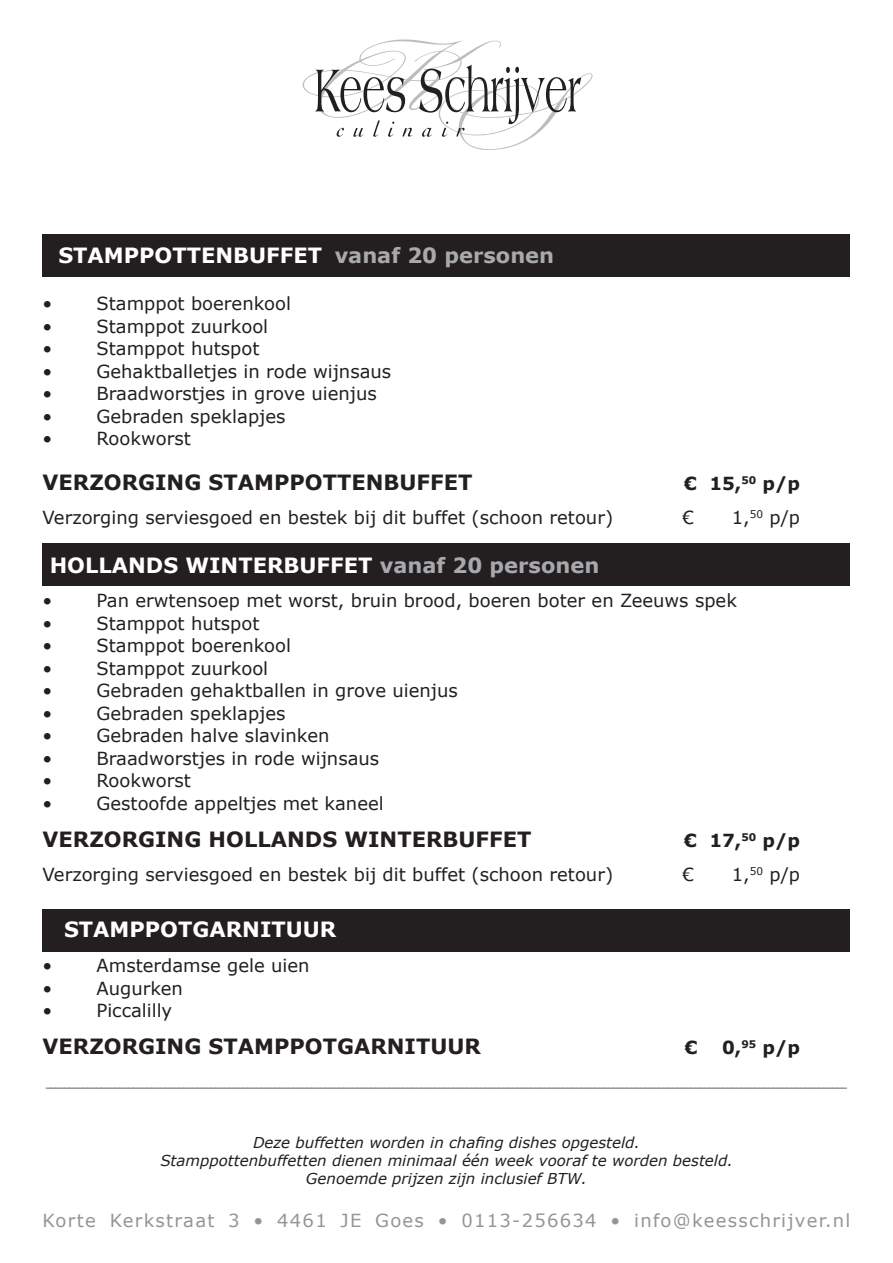
<style>
.page{position:relative;width:893px;height:1263px;background:#fff}
.page>*{position:absolute;margin:0;border:0;box-sizing:border-box;transform-origin:0 0}
.t1{font:700 21px "Verdana";color:#fff}
.t2{font:700 21px "Verdana";color:#231f20}
.t3{font:18px "Verdana";color:#231f20}
.t4{font:18px "Verdana";letter-spacing:.07em;color:#939598}
.t5{font:700 18px "Verdana";color:#231f20}
.t6{font:italic 15px "Verdana";color:#231f20}
.s1{color:#a8a9ad}
</style>
<div class="page">
<div style="left:43px;top:544px;width:807px;height:42px;background:#231f20"></div>
<div style="left:43px;top:235px;width:807px;height:42px;background:#231f20"></div>
<div style="left:43px;top:909px;width:807px;height:43px;background:#231f20"></div>
<svg style="left:302px;top:39px;width:291px;height:111px"></svg>
<p class="t1" style="left:58px;top:240px;width:497px">STAMPPOTTENBUFFET <span class="s1">vanaf 20 personen</span></p>
<p class="t3" style="left:43px;top:291px;width:11px">•</p>
<p class="t3" style="left:97px;top:291px;width:196px">Stamppot boerenkool</p>
<p class="t3" style="left:43px;top:314px;width:11px">•</p>
<p class="t3" style="left:97px;top:314px;width:173px">Stamppot zuurkool</p>
<p class="t3" style="left:43px;top:336px;width:11px">•</p>
<p class="t3" style="left:97px;top:336px;width:165px">Stamppot hutspot</p>
<p class="t3" style="left:43px;top:359px;width:11px">•</p>
<p class="t3" style="left:97px;top:359px;width:296px">Gehaktballetjes in rode wijnsaus</p>
<p class="t3" style="left:43px;top:381px;width:11px">•</p>
<p class="t3" style="left:97px;top:381px;width:282px">Braadworstjes in grove uienjus</p>
<p class="t3" style="left:43px;top:404px;width:11px">•</p>
<p class="t3" style="left:97px;top:404px;width:190px">Gebraden speklapjes</p>
<p class="t3" style="left:43px;top:426px;width:11px">•</p>
<p class="t3" style="left:97px;top:426px;width:96px">Rookworst</p>
<p class="t2" style="left:43px;top:468px;width:431px">VERZORGING STAMPPOTTENBUFFET</p>
<p class="t5" style="left:684px;top:471px;width:117px">€ 15,<sup>50</sup> p/p</p>
<p class="t3" style="left:43px;top:505px;width:572px">Verzorging serviesgoed en bestek bij dit buffet (schoon retour)</p>
<p class="t3" style="left:682px;top:505px;width:13px">€</p>
<p class="t3" style="left:732px;top:505px;width:70px">1,<sup>50</sup> p/p</p>
<p class="t1" style="left:50px;top:550px;width:551px">HOLLANDS WINTERBUFFET <span class="s1">vanaf 20 personen</span></p>
<p class="t3" style="left:43px;top:588px;width:11px">•</p>
<p class="t3" style="left:97px;top:588px;width:642px">Pan erwtensoep met worst, bruin brood, boeren boter en Zeeuws spek</p>
<p class="t3" style="left:43px;top:611px;width:11px">•</p>
<p class="t3" style="left:97px;top:611px;width:165px">Stamppot hutspot</p>
<p class="t3" style="left:43px;top:633px;width:11px">•</p>
<p class="t3" style="left:97px;top:633px;width:196px">Stamppot boerenkool</p>
<p class="t3" style="left:43px;top:656px;width:11px">•</p>
<p class="t3" style="left:97px;top:656px;width:173px">Stamppot zuurkool</p>
<p class="t3" style="left:43px;top:678px;width:11px">•</p>
<p class="t3" style="left:97px;top:678px;width:363px">Gebraden gehaktballen in grove uienjus</p>
<p class="t3" style="left:43px;top:701px;width:11px">•</p>
<p class="t3" style="left:97px;top:701px;width:190px">Gebraden speklapjes</p>
<p class="t3" style="left:43px;top:723px;width:11px">•</p>
<p class="t3" style="left:97px;top:723px;width:234px">Gebraden halve slavinken</p>
<p class="t3" style="left:43px;top:746px;width:11px">•</p>
<p class="t3" style="left:97px;top:746px;width:284px">Braadworstjes in rode wijnsaus</p>
<p class="t3" style="left:43px;top:768px;width:11px">•</p>
<p class="t3" style="left:97px;top:768px;width:96px">Rookworst</p>
<p class="t3" style="left:43px;top:791px;width:11px">•</p>
<p class="t3" style="left:97px;top:791px;width:289px">Gestoofde appeltjes met kaneel</p>
<p class="t2" style="left:43px;top:825px;width:490px">VERZORGING HOLLANDS WINTERBUFFET</p>
<p class="t5" style="left:684px;top:828px;width:117px">€ 17,<sup>50</sup> p/p</p>
<p class="t3" style="left:43px;top:862px;width:572px">Verzorging serviesgoed en bestek bij dit buffet (schoon retour)</p>
<p class="t3" style="left:682px;top:862px;width:13px">€</p>
<p class="t3" style="left:732px;top:862px;width:70px">1,<sup>50</sup> p/p</p>
<p class="t1" style="left:64px;top:915px;width:274px">STAMPPOTGARNITUUR</p>
<p class="t3" style="left:43px;top:953px;width:11px">•</p>
<p class="t3" style="left:97px;top:953px;width:215px">Amsterdamse gele uien</p>
<p class="t3" style="left:43px;top:975px;width:11px">•</p>
<p class="t3" style="left:97px;top:975px;width:88px">Augurken</p>
<p class="t3" style="left:43px;top:998px;width:11px">•</p>
<p class="t3" style="left:97px;top:998px;width:77px">Piccalilly</p>
<p class="t2" style="left:43px;top:1032px;width:440px">VERZORGING STAMPPOTGARNITUUR</p>
<p class="t5" style="left:685px;top:1035px;width:14px">€</p>
<p class="t5" style="left:722px;top:1035px;width:79px">0,<sup>95</sup> p/p</p>
<p class="t4" style="left:44px;top:1075px;width:805px">-------------------------------------------------------------------------------------------------------------------------------------------------------------------------------</p>
<p class="t6" style="left:253px;top:1132px;width:389px">Deze buffetten worden in chafing dishes opgesteld.</p>
<p class="t6" style="left:160px;top:1150px;width:574px">Stamppottenbuffetten dienen minimaal één week vooraf te worden besteld.</p>
<p class="t6" style="left:306px;top:1168px;width:283px">Genoemde prijzen zijn inclusief BTW.</p>
<p class="t4" style="left:43px;top:1208px;width:809px">Korte Kerkstraat 3 • 4461 JE Goes • 0113-256634 • info@keesschrijver.nl</p>
</div>
